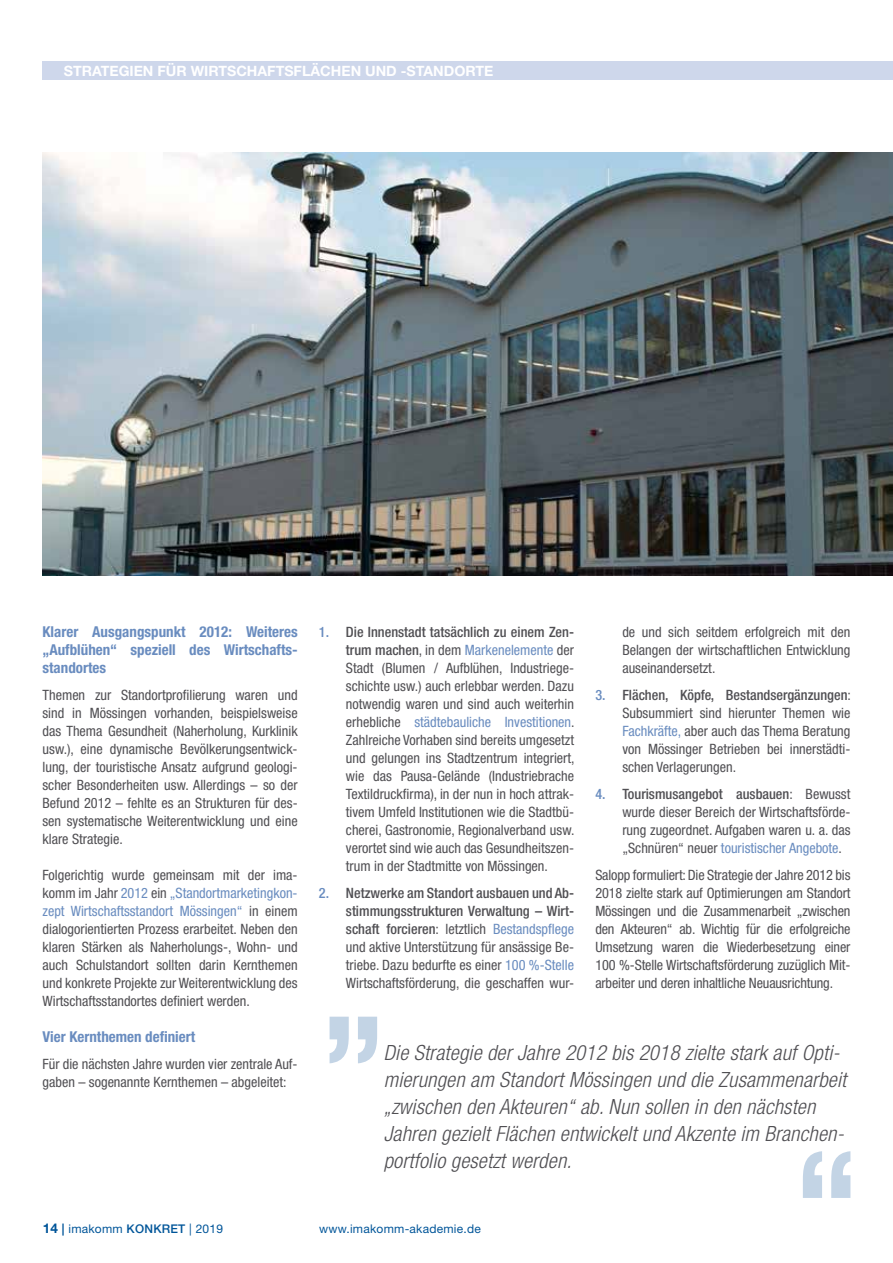
<style>
.page{position:relative;width:893px;height:1263px;background:#fff}
.page>*{position:absolute;margin:0;border:0;box-sizing:border-box;transform-origin:0 0}
.t1{font:italic 300 condensed 21px/27px "Helvetica Neue";letter-spacing:.01em;color:#504f53}
.t2{font:700 condensed 15px/18px "Helvetica Neue LT Std";color:#698cbf;text-align:justify}
.t3{font:condensed 14.25px/18px "Helvetica Neue LT Std";color:#504f53;text-align:justify}
.t4{font:700 14.25px "Helvetica Neue LT Std";color:#fff}
.t5{font:12px "Helvetica Neue LT Std";letter-spacing:.02em;color:#059}
.s1{color:#698cbf}
.s2{font-weight:500;color:#698cbf}
.s3{font-weight:500}
.s4{font-weight:700;font-size:13.5px}
.s5{font-weight:700}
</style>
<div class="page">
<div style="left:43px;top:62px;width:850px;height:18px;background:#ced7eb"></div>
<img style="left:43px;top:153px;width:850px;height:423px">
<svg style="left:330px;top:1017px;width:47px;height:46px"></svg>
<svg style="left:803px;top:1151px;width:47px;height:47px"></svg>
<p class="t4" style="left:64px;top:62px;width:431px">STRATEGIEN FÜR WIRTSCHAFTSFLÄCHEN UND -STANDORTE</p>
<p class="t2" style="left:43px;top:622px;width:257px">Klarer Ausgangspunkt 2012: Weiteres „Aufblühen“ speziell des Wirtschafts&shy;standortes</p>
<p class="t3" style="left:43px;top:685px;width:257px">Themen zur Standortprofilierung waren und sind in Mössingen vorhanden, beispielsweise das Thema Gesundheit (Naherholung, Kurklinik usw.), eine dynamische Bevölkerungsentwick&shy;lung, der touristische Ansatz aufgrund geologi&shy;scher Besonderheiten usw. Allerdings – so der Befund 2012 – fehlte es an Strukturen für des&shy;sen systematische Weiterentwicklung und eine klare Strategie.</p>
<p class="t3" style="left:43px;top:865px;width:257px">Folgerichtig wurde gemeinsam mit der ima&shy;komm im Jahr <span class="s1">2012</span> ein <span class="s1">„Standortmarketingkon&shy;zept Wirtschaftsstandort Mössingen“</span> in einem dialogorientierten Prozess erarbeitet. Neben den klaren Stärken als Naherholungs-, Wohn- und auch Schulstandort sollten darin Kernthemen und konkrete Projekte zur Weiterentwicklung des Wirtschaftsstandortes definiert werden.</p>
<p class="t2" style="left:43px;top:1027px;width:154px">Vier Kernthemen definiert</p>
<p class="t3" style="left:43px;top:1054px;width:257px">Für die nächsten Jahre wurden vier zentrale Auf&shy;gaben – sogenannte Kernthemen – abgeleitet:</p>
<p class="t3" style="left:346px;top:622px;width:230px;text-indent:-27px"><span class="s2">1.</span> <span class="s3">Die Innenstadt tatsächlich zu einem Zen&shy;trum machen</span>, in dem <span class="s1">Markenelemente</span> der Stadt (Blumen / Aufblühen, Industriege&shy;schichte usw.) auch erlebbar werden. Dazu notwendig waren und sind auch weiterhin erhebliche <span class="s1">städtebauliche Investitionen</span>.<br>Zahlreiche Vorhaben sind bereits umgesetzt und gelungen ins Stadtzentrum integriert, wie das Pausa-Gelände (Industriebrache Textildruckfirma), in der nun in hoch attrak&shy;tivem Umfeld Institutionen wie die Stadtbü&shy;cherei, Gastronomie, Regionalverband usw. verortet sind wie auch das Gesundheitszen&shy;trum in der Stadtmitte von Mössingen.</p>
<p class="t3" style="left:346px;top:883px;width:230px;text-indent:-27px"><span class="s2">2.</span> <span class="s3">Netzwerke am Standort ausbauen und Ab&shy;stimmungsstrukturen Verwaltung – Wirt&shy;schaft forcieren</span>: letztlich <span class="s1">Bestandspflege </span>und aktive Unterstützung für ansässige Be&shy;triebe. Dazu bedurfte es einer <span class="s1">100 %-Stelle </span>Wirtschaftsförderung, die geschaffen wur-</p>
<p class="t3" style="left:622px;top:622px;width:230px">de und sich seitdem erfolgreich mit den Belangen der wirtschaftlichen Entwicklung auseinandersetzt.</p>
<p class="t3" style="left:622px;top:685px;width:230px;text-indent:-27px"><span class="s2">3.</span> <span class="s3">Flächen, Köpfe, Bestandsergänzungen</span>:<br>Subsummiert sind hierunter Themen wie <span class="s1">Fachkräfte,</span> aber auch das Thema Beratung von Mössinger Betrieben bei innerstädti&shy;schen Verlagerungen.</p>
<p class="t3" style="left:622px;top:784px;width:230px;text-indent:-27px"><span class="s2">4.</span> <span class="s3">Tourismusangebot ausbauen</span>: Bewusst wurde dieser Bereich der Wirtschaftsförde&shy;rung zugeordnet. Aufgaben waren u. a. das „Schnüren“ neuer <span class="s1">touristischer Angebote</span>.</p>
<p class="t3" style="left:595px;top:865px;width:257px">Salopp formuliert: Die Strategie der Jahre 2012 bis 2018 zielte stark auf Optimierungen am Standort Mössingen und die Zusammenarbeit „zwischen den Akteuren“ ab. Wichtig für die erfolgreiche Umsetzung waren die Wiederbesetzung einer 100 %-Stelle Wirtschaftsförderung zuzüglich Mit&shy;arbeiter und deren inhaltliche Neuausrichtung.</p>
<p class="t1" style="left:384px;top:1038px;width:464px">Die Strategie der Jahre 2012 bis 2018 zielte stark auf Opti&shy;mierungen am Standort Mössingen und die Zusammenarbeit „zwischen den Akteuren“ ab. Nun sollen in den nächsten Jahren gezielt Flächen entwickelt und Akzente im Branchen&shy;portfolio gesetzt werden.</p>
<p class="t5" style="left:43px;top:1222px;width:182px"><span class="s4">14</span> <span class="s5">|</span> imakomm <span class="s3">KONKRET</span> | 2019</p>
<p class="t5" style="left:319px;top:1222px;width:163px">www.imakomm-akademie.de</p>
</div>
